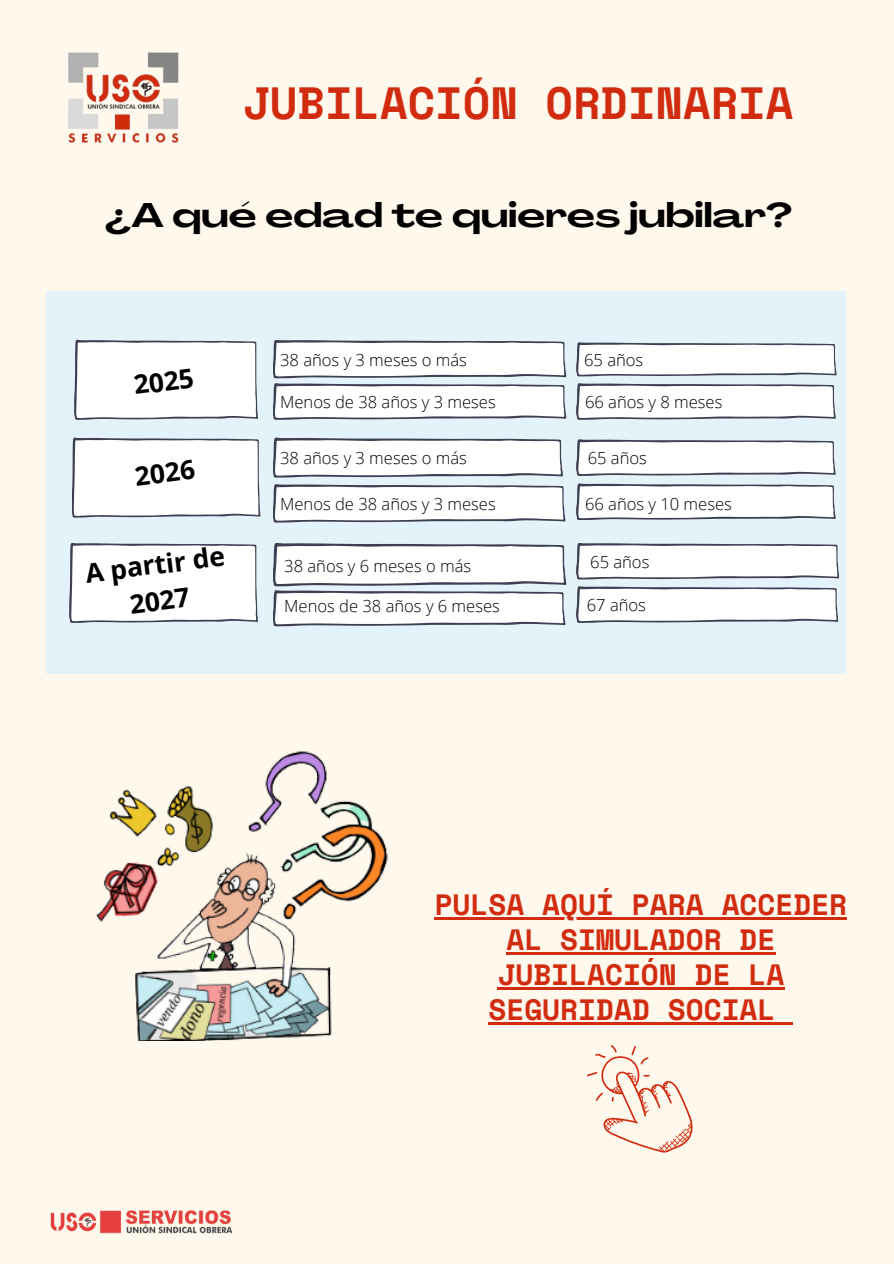
<style>
.page{position:relative;width:894px;height:1264px;background:#fff}
.page>*{position:absolute;margin:0;border:0;box-sizing:border-box;transform-origin:0 0}
.t1{font:700 45px "Space Mono";color:#d22c10}
.t2{font:700 33.6px "Agrandir Grand";color:#000}
.t3{font:700 29.25px "Space Mono";color:#d22c10}
.t4{font:700 26.4px/36.3px "Open Sans";color:#000;text-align:center}
.t5{font:300 16.65px "Open Sans";color:#000}
</style>
<div class="page">
<div style="left:0;top:0;width:893px;height:1263px;background:#fff8ed"></div>
<img style="left:68px;top:52px;width:111px;height:91px">
<img style="left:50px;top:1210px;width:183px;height:24px">
<div style="left:46px;top:291px;width:799px;height:383px;background:#e4f3fa"></div>
<svg style="left:74px;top:340px;width:184px;height:80px;background:#f2f2f4"></svg>
<svg style="left:576px;top:342px;width:260px;height:34px;background:#e8e9eb"></svg>
<svg style="left:273px;top:340px;width:293px;height:80px;background:#e7e9ec"></svg>
<svg style="left:576px;top:383px;width:259px;height:37px;background:#e8e9ec"></svg>
<svg style="left:72px;top:438px;width:188px;height:79px;background:#f3f3f4"></svg>
<svg style="left:273px;top:438px;width:289px;height:39px;background:#e8e9eb"></svg>
<svg style="left:576px;top:439px;width:259px;height:37px;background:#e8e9ec"></svg>
<svg style="left:273px;top:484px;width:292px;height:38px;background:#e8e9ec"></svg>
<svg style="left:576px;top:483px;width:259px;height:37px;background:#e8e9ec"></svg>
<svg style="left:69px;top:543px;width:189px;height:80px;background:#f2f3f4"></svg>
<svg style="left:576px;top:543px;width:263px;height:36px;background:#e8e9eb"></svg>
<svg style="left:273px;top:543px;width:293px;height:83px;background:#e6e8eb"></svg>
<svg style="left:576px;top:586px;width:262px;height:37px;background:#e8e9ec"></svg>
<img style="left:96px;top:751px;width:292px;height:289px">
<hr style="left:434px;top:917px;width:413px;height:3px;background:#d22c10">
<hr style="left:506px;top:952px;width:269px;height:2px;background:#d22c10">
<hr style="left:497px;top:987px;width:287px;height:2px;background:#d22c10">
<hr style="left:488px;top:1022px;width:287px;height:2px;background:#d22c10">
<svg style="left:775px;top:1022px;width:18px;height:2px"></svg>
<svg style="left:587px;top:1045px;width:106px;height:107px"></svg>
<h3 class="t1" style="left:242px;top:69px;width:552px">JUBILACIÓN ORDINARIA</h3>
<p class="t2" style="left:105px;top:202px;width:688px">¿A qué edad te quieres jubilar?</p>
<h2 class="t4" style="left:132px;top:366px;width:62px;rotate:-7deg">2025</h2>
<h4 class="t5" style="left:280px;top:348px;width:188px">38 años y 3 meses o más</h4>
<h4 class="t5" style="left:584px;top:348px;width:61px">65 años</h4>
<h4 class="t5" style="left:280px;top:390px;width:217px">Menos de 38 años y 3 meses</h4>
<p class="t5" style="left:585px;top:390px;width:139px">66 años y 8 meses</p>
<p class="t4" style="left:133px;top:458px;width:62px;rotate:-7deg">2026</p>
<p class="t5" style="left:280px;top:446px;width:188px">38 años y 3 meses o más</p>
<p class="t5" style="left:587px;top:446px;width:61px">65 años</p>
<p class="t5" style="left:280px;top:492px;width:217px">Menos de 38 años y 3 meses</p>
<p class="t5" style="left:585px;top:492px;width:148px">66 años y 10 meses</p>
<p class="t4" style="left:83px;top:554px;width:142px;rotate:-7deg">A partir de<br>2027</p>
<p class="t5" style="left:284px;top:554px;width:188px">38 años y 6 meses o más</p>
<p class="t5" style="left:590px;top:549px;width:61px">65 años</p>
<p class="t5" style="left:284px;top:594px;width:217px">Menos de 38 años y 6 meses</p>
<p class="t5" style="left:586px;top:593px;width:61px">67 años</p>
<p class="t3" style="left:434px;top:882px;width:414px">PULSA AQUÍ PARA ACCEDER</p>
<p class="t3" style="left:506px;top:917px;width:270px">AL SIMULADOR DE</p>
<p class="t3" style="left:497px;top:952px;width:288px">JUBILACIÓN DE LA</p>
<p class="t3" style="left:488px;top:987px;width:288px">SEGURIDAD SOCIAL</p>
</div>
